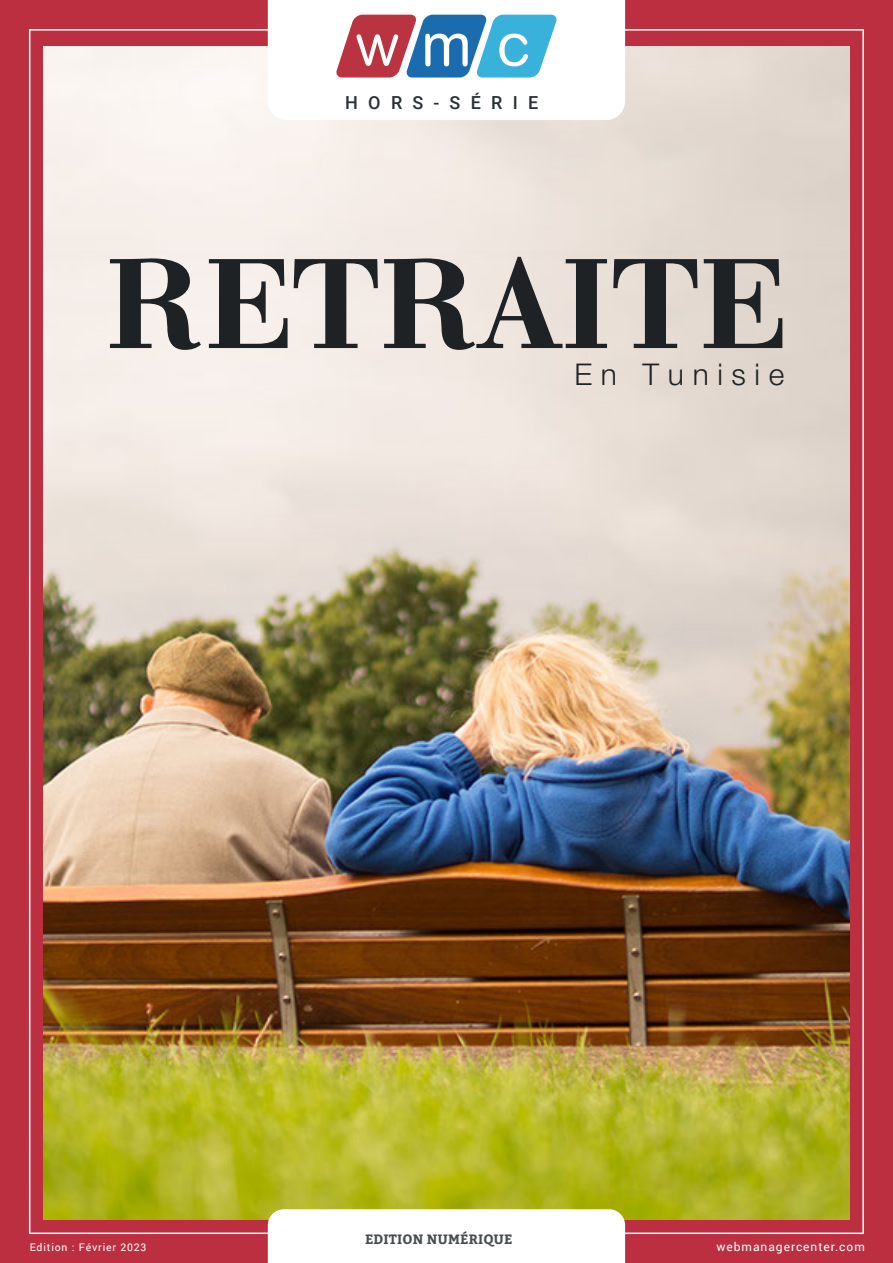
<style>
.page{position:relative;width:893px;height:1263px;background:#bc2f41}
.page>*{position:absolute;margin:0;border:0;box-sizing:border-box;transform-origin:0 0}
.t1{font:133.35px "Bodoni Demi";color:#1e2225}
.t2{font:300 30px "Helvetica Neue LT Std";letter-spacing:.29em;color:#1e2225}
.t3{font:500 18px "Roboto";letter-spacing:.575em;color:#2a3134}
.t4{font:700 13.5px "Bitter";letter-spacing:.01em;color:#474d4f}
.t5{font:12px "Roboto";letter-spacing:.08em;color:#fff}
.t6{font:10.5px "Roboto";letter-spacing:.08em;color:#fff}
</style>
<div class="page">
<img style="left:29px;top:29px;width:835px;height:1205px">
<svg style="left:268px;top:0;width:357px;height:120px;background:#d7dce6"></svg>
<div style="left:268px;top:1209px;width:357px;height:54px;background:#fff"></div>
<p class="t3" style="left:345px;top:90px;width:195px">HORS-SÉRIE</p>
<p class="t1" style="left:105px;top:196px;width:684px">RETRAITE</p>
<p class="t2" style="left:574px;top:356px;width:211px">En Tunisie</p>
<p class="t4" style="left:365px;top:1229px;width:149px">EDITION NUMÉRIQUE</p>
<p class="t6" style="left:30px;top:1240px;width:118px">Edition : Février 2023</p>
<p class="t5" style="left:716px;top:1238px;width:150px">webmanagercenter.com</p>
</div>
